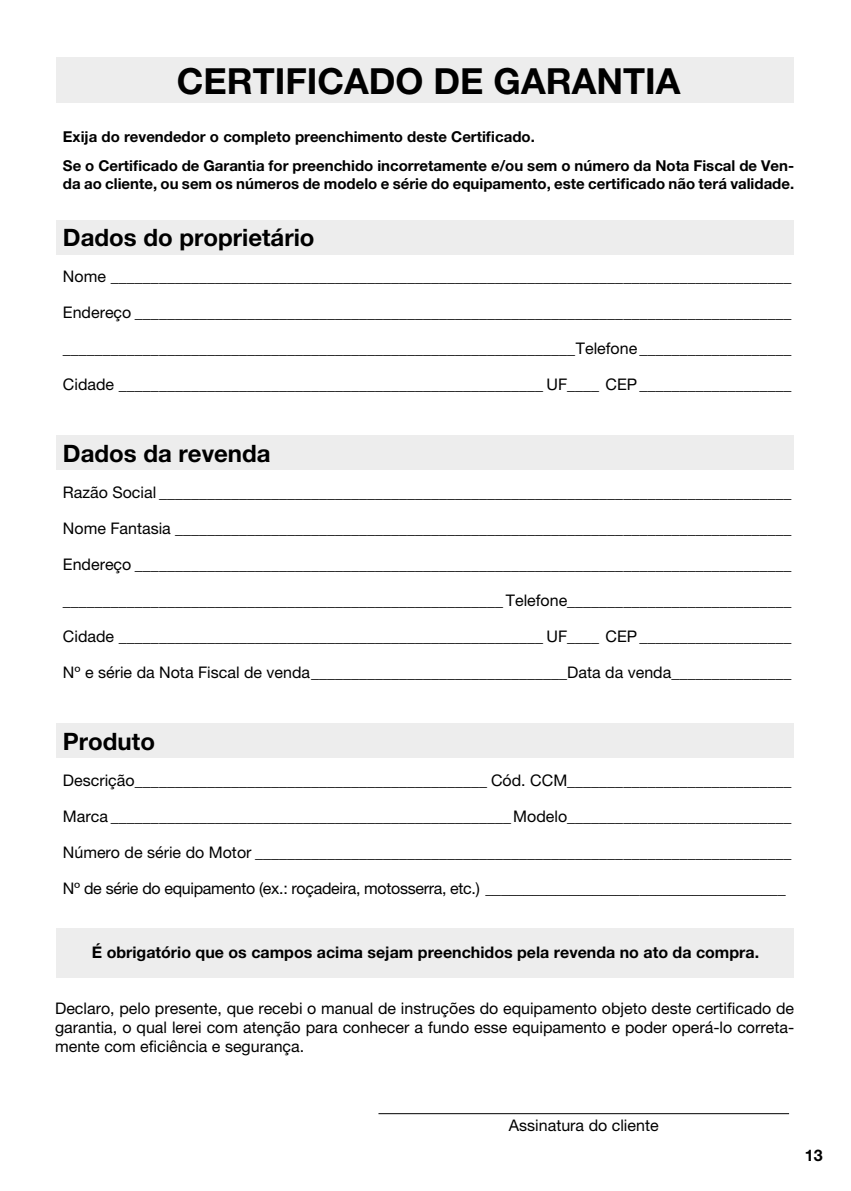
<style>
.page{position:relative;width:851px;height:1191px;background:#fff}
.page>*{position:absolute;margin:0;border:0;box-sizing:border-box;transform-origin:0 0}
.t1{font:700 36px "Helvetica Neue LT Pro";color:#000}
.t2{font:700 24px "Helvetica Neue LT Pro";color:#000}
.t3{font:16px/19.2px "Helvetica Neue LT Pro";color:#000;text-align:justify}
.t4{font:16px "Helvetica Neue LT Pro";letter-spacing:-.02em;color:#000}
.t5{font:700 16px "Helvetica Neue LT Pro";color:#000}
.t6{font:700 15px/29.4px "Helvetica Neue LT Pro";color:#000}
</style>
<div class="page">
<hr style="left:378px;top:1113px;width:411px;height:1px;background:#000">
<div style="left:57px;top:220px;width:737px;height:34px;background:#ededed"></div>
<div style="left:57px;top:57px;width:737px;height:45px;background:#ededed"></div>
<div style="left:57px;top:435px;width:737px;height:35px;background:#ededed"></div>
<div style="left:57px;top:722px;width:737px;height:35px;background:#ededed"></div>
<div style="left:57px;top:927px;width:737px;height:50px;background:#ededed"></div>
<h1 class="t1" style="left:177px;top:59px;width:505px">CERTIFICADO DE GARANTIA</h1>
<p class="t6" style="left:63px;top:121px;width:732px">Exija do revendedor o completo preenchimento deste Certificado.<br>Se o Certificado de Garantia for preenchido incorretamente e/ou sem o número da Nota Fiscal de Ven-</p>
<p class="t6" style="left:63px;top:169px;width:732px">da ao cliente, ou sem os números de modelo e série do equipamento, este certificado não terá validade.</p>
<h2 class="t2" style="left:63px;top:223px;width:253px">Dados do proprietário</h2>
<p class="t3" style="left:63px;top:266px;width:729px">Nome _____________________________________________________________________________________</p>
<p class="t3" style="left:63px;top:302px;width:729px">Endereço __________________________________________________________________________________</p>
<p class="t3" style="left:63px;top:338px;width:729px">________________________________________________________________Telefone___________________</p>
<p class="t3" style="left:63px;top:374px;width:729px">Cidade _____________________________________________________ UF____ CEP___________________</p>
<h2 class="t2" style="left:63px;top:439px;width:209px">Dados da revenda</h2>
<p class="t3" style="left:63px;top:482px;width:730px">Razão Social _______________________________________________________________________________</p>
<p class="t3" style="left:63px;top:518px;width:730px">Nome Fantasia _____________________________________________________________________________</p>
<p class="t3" style="left:63px;top:554px;width:730px">Endereço __________________________________________________________________________________</p>
<p class="t3" style="left:63px;top:590px;width:730px">_______________________________________________________ Telefone____________________________</p>
<p class="t3" style="left:63px;top:626px;width:730px">Cidade _____________________________________________________ UF____ CEP___________________</p>
<p class="t3" style="left:63px;top:662px;width:730px">Nº e série da Nota Fiscal de venda________________________________Data da venda_______________</p>
<h2 class="t2" style="left:63px;top:727px;width:94px">Produto</h2>
<p class="t3" style="left:63px;top:770px;width:730px">Descrição____________________________________________ Cód. CCM____________________________</p>
<p class="t3" style="left:63px;top:806px;width:730px">Marca __________________________________________________Modelo____________________________</p>
<p class="t3" style="left:63px;top:842px;width:730px">Número de série do Motor ___________________________________________________________________</p>
<p class="t4" style="left:63px;top:879px;width:724px">Nº de série do equipamento (ex.: roçadeira, motosserra, etc.) _______________________________________</p>
<p class="t5" style="left:92px;top:942px;width:668px">É obrigatório que os campos acima sejam preenchidos pela revenda no ato da compra.</p>
<p class="t3" style="left:55px;top:998px;width:740px">Declaro, pelo presente, que recebi o manual de instruções do equipamento objeto deste certificado de garantia, o qual lerei com atenção para conhecer a fundo esse equipamento e poder operá-lo correta&shy;mente com eficiência e segurança.</p>
<p class="t3" style="left:509px;top:1115px;width:151px">Assinatura do cliente</p>
<p class="t5" style="left:804px;top:1145px;width:19px">13</p>
</div>
